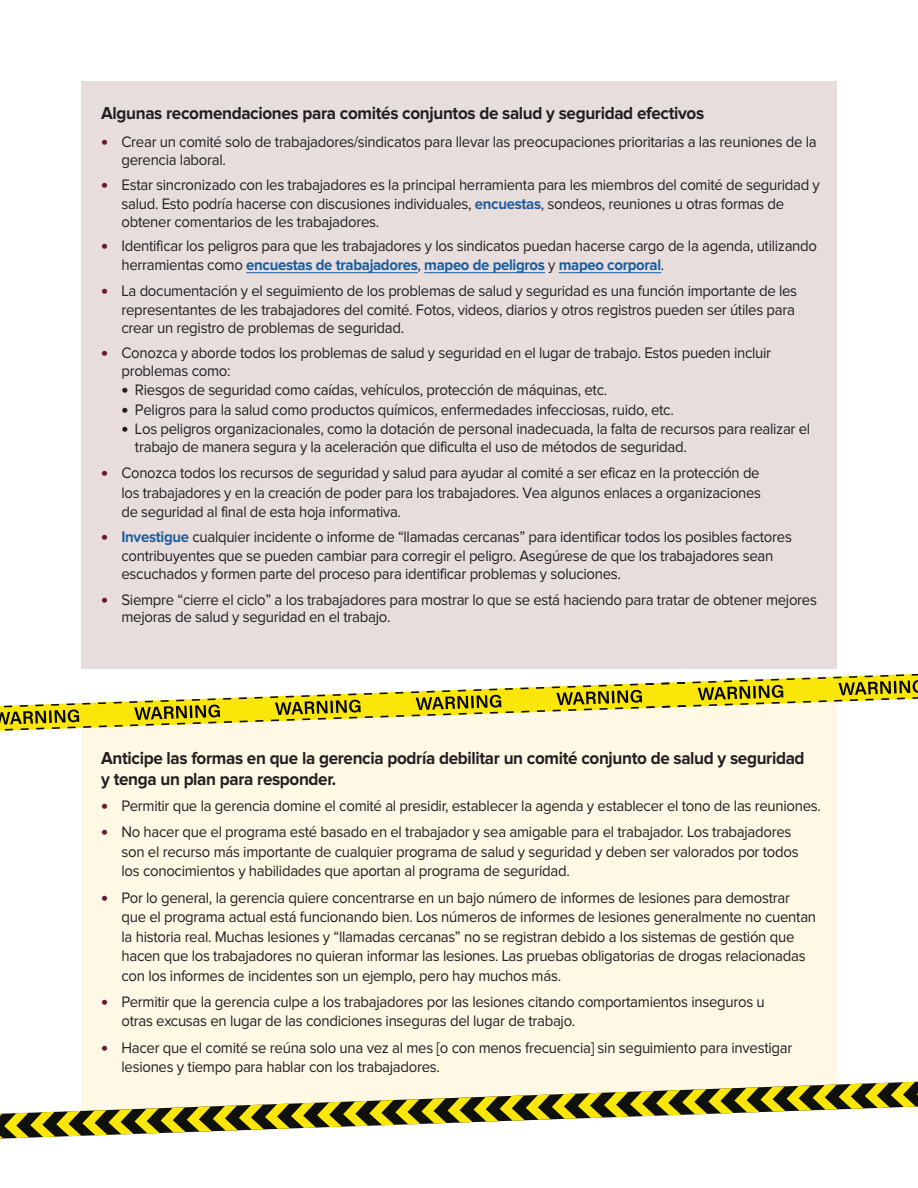
<style>
.page{position:relative;width:918px;height:1188px;background:#fff}
.page>*{position:absolute;margin:0;border:0;box-sizing:border-box;transform-origin:0 0}
.t1{font:700 18px/21px "Proxima Nova";letter-spacing:-.02em;color:#231f20;scale:.95 1}
.t2{font:15.75px/19.5px "Proxima Nova";letter-spacing:-.02em;color:#231f20;scale:.95 1}
.t3{font:15.75px/19.5px "Proxima Nova";letter-spacing:-.02em;color:#231f20;text-align:justify;scale:.94 1}
.s1{font-weight:900;font-size:19.5px;color:#691831}
.s2{font-weight:700;color:#215e9f}
.s3{font-weight:700;color:#175d9e}
.s4{font-weight:900;font-size:19.5px}
</style>
<div class="page">
<div style="left:81px;top:81px;width:756px;height:587px;background:#e8dddd"></div>
<div style="left:81px;top:756px;width:756px;height:317px;background:#fef8e4"></div>
<svg style="left:0;top:668px;width:918px;height:88px"></svg>
<svg style="left:0;top:1073px;width:918px;height:66px"></svg>
<hr style="left:559px;top:272px;width:102px;height:1px;background:#175d9e">
<hr style="left:424px;top:272px;width:121px;height:1px;background:#175d9e">
<hr style="left:246px;top:272px;width:172px;height:1px;background:#175d9e">
<p class="t1" style="left:101px;top:103px;width:636px">Algunas recomendaciones para comités conjuntos de salud y seguridad efectivos</p>
<p class="t2" style="left:121px;top:134px;width:733px;line-height:17.4px;text-indent:-20px"><span class="s1">•</span> Crear un comité solo de trabajadores/sindicatos para llevar las preocupaciones prioritarias a las reuniones de la gerencia laboral.</p>
<p class="t2" style="left:121px;top:175px;width:737px;line-height:18.6px;text-indent:-20px"><span class="s1">•</span> Estar sincronizado con les trabajadores es la principal herramienta para les miembros del comité de seguridad y salud. Esto podría hacerse con discusiones individuales, <span class="s2">encuestas</span>, sondeos, reuniones u otras formas de obtener comentarios de les trabajadores.</p>
<p class="t2" style="left:121px;top:237px;width:734px;line-height:18.6px;text-indent:-20px"><span class="s1">•</span> Identificar los peligros para que les trabajadores y los sindicatos puedan hacerse cargo de la agenda, utilizando herramientas como <span class="s3">encuestas de trabajadores</span>, <span class="s3">mapeo de peligros</span> y <span class="s3">mapeo corporal</span>.</p>
<p class="t2" style="left:121px;top:281px;width:713px;line-height:18.6px;text-indent:-20px"><span class="s1">•</span> La documentación y el seguimiento de los problemas de salud y seguridad es una función importante de les representantes de les trabajadores del comité. Fotos, videos, diarios y otros registros pueden ser útiles para crear un registro de problemas de seguridad.</p>
<p class="t2" style="left:121px;top:345px;width:685px;line-height:17.4px;text-indent:-20px"><span class="s1">•</span> Conozca y aborde todos los problemas de salud y seguridad en el lugar de trabajo. Estos pueden incluir problemas como:</p>
<p class="t2" style="left:121px;top:380px;width:513px"><span class="s4">•</span> Riesgos de seguridad como caídas, vehículos, protección de máquinas, etc.</p>
<p class="t2" style="left:121px;top:400px;width:583px"><span class="s4">•</span> Peligros para la salud como productos químicos, enfermedades infecciosas, ruido, etc.</p>
<p class="t2" style="left:135px;top:421px;width:712px;line-height:17.4px;text-indent:-13px"><span class="s4">•</span> Los peligros organizacionales, como la dotación de personal inadecuada, la falta de recursos para realizar el trabajo de manera segura y la aceleración que dificulta el uso de métodos de seguridad.</p>
<p class="t3" style="left:121px;top:463px;width:682px;text-indent:-20px"><span class="s1">•</span> Conozca todos los recursos de seguridad y salud para ayudar al comité a ser eficaz en la protección de los trabajadores y en la creación de poder para los trabajadores. Vea algunos enlaces a organizaciones de seguridad al final de esta hoja informativa.</p>
<p class="t2" style="left:121px;top:528px;width:707px;line-height:18.6px;text-indent:-20px"><span class="s1">•</span> <span class="s2">Investigue</span> cualquier incidente o informe de “llamadas cercanas” para identificar todos los posibles factores contribuyentes que se pueden cambiar para corregir el peligro. Asegúrese de que los trabajadores sean escuchados y formen parte del proceso para identificar problemas y soluciones.</p>
<p class="t2" style="left:121px;top:591px;width:734px;line-height:17.4px;text-indent:-20px"><span class="s1">•</span> Siempre “cierre el ciclo” a los trabajadores para mostrar lo que se está haciendo para tratar de obtener mejores mejoras de salud y seguridad en el trabajo.</p>
<p class="t1" style="left:101px;top:748px;width:742px">Anticipe las formas en que la gerencia podría debilitar un comité conjunto de salud y seguridad y tenga un plan para responder.</p>
<p class="t2" style="left:101px;top:796px;width:759px"><span class="s1">•</span> Permitir que la gerencia domine el comité al presidir, establecer la agenda y establecer el tono de las reuniones.</p>
<p class="t2" style="left:122px;top:823px;width:714px;text-indent:-20px"><span class="s1">•</span> No hacer que el programa esté basado en el trabajador y sea amigable para el trabajador. Los trabajadores son el recurso más importante de cualquier programa de salud y seguridad y deben ser valorados por todos los conocimientos y habilidades que aportan al programa de seguridad.</p>
<p class="t2" style="left:122px;top:888px;width:733px;text-indent:-20px"><span class="s1">•</span> Por lo general, la gerencia quiere concentrarse en un bajo número de informes de lesiones para demostrar que el programa actual está funcionando bien. Los números de informes de lesiones generalmente no cuentan la historia real. Muchas lesiones y “llamadas cercanas” no se registran debido a los sistemas de gestión que hacen que los trabajadores no quieran informar las lesiones. Las pruebas obligatorias de drogas relacionadas con los informes de incidentes son un ejemplo, pero hay muchos más.</p>
<p class="t2" style="left:122px;top:992px;width:679px;text-indent:-20px"><span class="s1">•</span> Permitir que la gerencia culpe a los trabajadores por las lesiones citando comportamientos inseguros u otras excusas en lugar de las condiciones inseguras del lugar de trabajo.</p>
<p class="t2" style="left:122px;top:1038px;width:708px;text-indent:-20px"><span class="s1">•</span> Hacer que el comité se reúna solo una vez al mes [o con menos frecuencia] sin seguimiento para investigar lesiones y tiempo para hablar con los trabajadores.</p>
</div>
